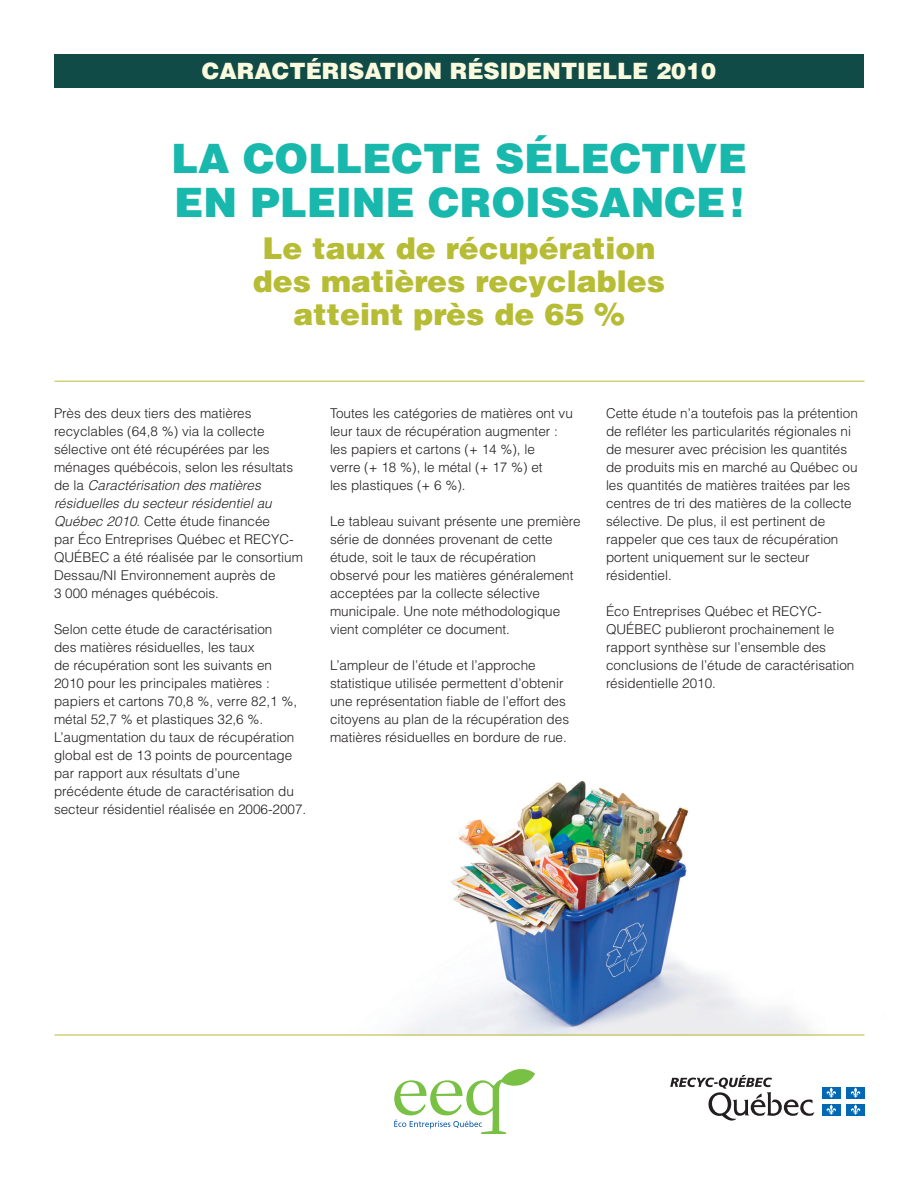
<style>
.page{position:relative;width:918px;height:1188px;background:#fff}
.page>*{position:absolute;margin:0;border:0;box-sizing:border-box;transform-origin:0 0}
.t1{font:900 40.5px/43.8px "Helvetica LT Std";color:#18b8ac}
.t2{font:900 30px/33px "Helvetica LT Std";color:#b6bc34;text-align:center}
.t3{font:900 22.5px "Helvetica LT Std";color:#fbfade}
.t4{font:300 13.5px/18px "Helvetica LT Std";color:#231f20}
.s1{font-style:italic}
</style>
<div class="page">
<img style="left:276px;top:781px;width:589px;height:254px">
<div style="left:54px;top:54px;width:810px;height:34px;background:#104b47"></div>
<div style="left:822px;top:1087px;width:19px;height:11px;background:#0168b3"></div>
<svg style="left:826px;top:1087px;width:10px;height:11px"></svg>
<div style="left:846px;top:1087px;width:19px;height:11px;background:#0168b3"></div>
<svg style="left:851px;top:1087px;width:10px;height:11px"></svg>
<div style="left:822px;top:1104px;width:19px;height:11px;background:#0168b3"></div>
<svg style="left:826px;top:1104px;width:10px;height:11px"></svg>
<div style="left:846px;top:1104px;width:19px;height:11px;background:#0168b3"></div>
<svg style="left:851px;top:1104px;width:10px;height:11px"></svg>
<svg style="left:670px;top:1075px;width:145px;height:46px"></svg>
<svg style="left:394px;top:1069px;width:141px;height:65px"></svg>
<hr style="left:54px;top:1035px;width:810px;height:1px;background:#b6bc34">
<hr style="left:54px;top:381px;width:810px;height:1px;background:#b6bc34">
<p class="t3" style="left:202px;top:56px;width:516px">CARACTÉRISATION RÉSIDENTIELLE 2010</p>
<p class="t1" style="left:171px;top:136px;width:577px">LA COLLECTE SÉLECTIVE<br>EN PLEINE CROISSANCE!</p>
<p class="t2" style="left:253px;top:231px;width:414px">Le taux de récupération des matières recyclables atteint près de 65 %</p>
<p class="t4" style="left:54px;top:404px;width:251px">Près des deux tiers des matières recyclables (64,8 %) via la collecte sélective ont été récupérées par les ménages québécois, selon les résultats de la <span class="s1">Caractérisation des matières résiduelles du secteur résidentiel au Québec 2010</span>. Cette étude financée<br>par Éco Entreprises Québec et RECYC-QUÉBEC a été réalisée par le consortium Dessau/NI Environnement auprès de<br>3 000 ménages québécois.</p>
<p class="t4" style="left:54px;top:620px;width:254px">Selon cette étude de caractérisation<br>des matières résiduelles, les taux<br>de récupération sont les suivants en<br>2010 pour les principales matières : papiers et cartons 70,8 %, verre 82,1 %, métal 52,7 % et plastiques 32,6 %.<br>L’augmentation du taux de récupération global est de 13 points de pourcentage par rapport aux résultats d’une précédente étude de caractérisation du secteur résidentiel réalisée en 2006-2007.</p>
<p class="t4" style="left:330px;top:404px;width:244px">Toutes les catégories de matières ont vu leur taux de récupération augmenter : les papiers et cartons (+ 14 %), le<br>verre (+ 18 %), le métal (+ 17 %) et<br>les plastiques (+ 6 %).</p>
<p class="t4" style="left:330px;top:512px;width:252px">Le tableau suivant présente une première série de données provenant de cette étude, soit le taux de récupération observé pour les matières généralement acceptées par la collecte sélective municipale. Une note méthodologique vient compléter ce document.</p>
<p class="t4" style="left:330px;top:656px;width:241px">L’ampleur de l’étude et l’approche statistique utilisée permettent d’obtenir une représentation fiable de l’effort des citoyens au plan de la récupération des matières résiduelles en bordure de rue.</p>
<p class="t4" style="left:606px;top:404px;width:253px">Cette étude n’a toutefois pas la prétention de refléter les particularités régionales ni de mesurer avec précision les quantités de produits mis en marché au Québec ou les quantités de matières traitées par les centres de tri des matières de la collecte sélective. De plus, il est pertinent de rappeler que ces taux de récupération portent uniquement sur le secteur résidentiel.</p>
<p class="t4" style="left:606px;top:602px;width:250px">Éco Entreprises Québec et RECYC-QUÉBEC publieront prochainement le rapport synthèse sur l’ensemble des conclusions de l’étude de caractérisation résidentielle 2010.</p>
</div>
